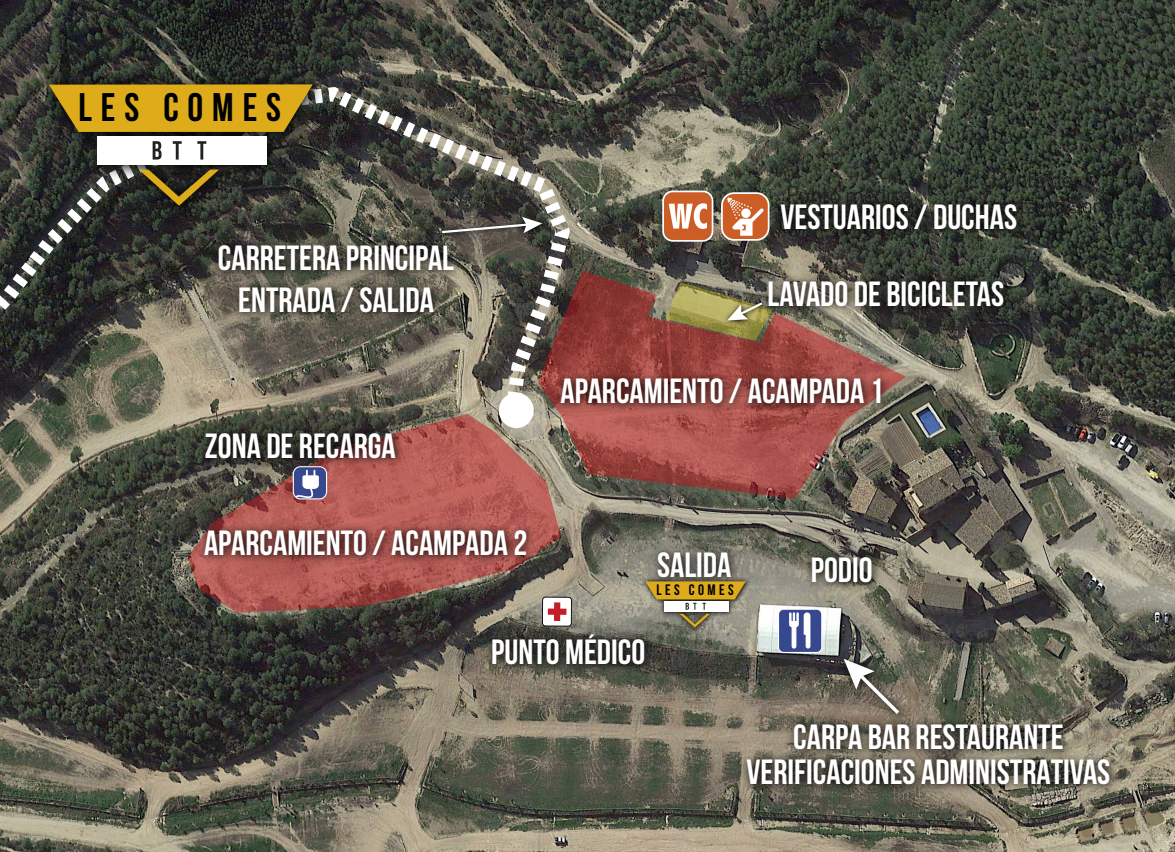
<style>
.page{position:relative;width:1175px;height:852px;background:#fff}
.page>*{position:absolute;margin:0;border:0;box-sizing:border-box;transform-origin:0 0}
.t1{font:700 39.83px "Bebas Neue";letter-spacing:.225em;color:#000}
.t2{font:700 35px/35px "Bebas Neue";color:#fff;text-align:center}
.t3{font:700 15.19px "Bebas Neue";letter-spacing:.225em;color:#000}
</style>
<div class="page">
<img style="left:0;top:0;width:1174px;height:852px">
<svg style="left:188px;top:417px;width:373px;height:196px;background:#975c54"></svg>
<svg style="left:538px;top:270px;width:368px;height:229px;background:#8d564e"></svg>
<img style="left:145px;top:514px;width:443px;height:60px">
<img style="left:480px;top:623px;width:191px;height:102px">
<img style="left:749px;top:265px;width:275px;height:102px">
<svg style="left:788px;top:186px;width:51px;height:2px"></svg>
<svg style="left:846px;top:185px;width:64px;height:3px"></svg>
<svg style="left:542px;top:596px;width:30px;height:30px"></svg>
<div style="left:721px;top:192px;width:48px;height:49px;background:#cd5d27;border:2px solid #fff;border-radius:12px"></div>
<svg style="left:727px;top:197px;width:38px;height:39px"></svg>
<svg style="left:662px;top:190px;width:51px;height:52px"></svg>
<svg style="left:993px;top:170px;width:51px;height:18px"></svg>
<svg style="left:1051px;top:170px;width:20px;height:18px"></svg>
<svg style="left:1034px;top:197px;width:68px;height:17px"></svg>
<svg style="left:777px;top:608px;width:45px;height:46px"></svg>
<div style="left:293px;top:467px;width:33px;height:32px;background:#37488e;border-radius:7px"></div>
<div style="left:293px;top:466px;width:34px;height:33px;border:1px solid #fff;border-radius:7px"></div>
<svg style="left:295px;top:477px;width:24px;height:21px"></svg>
<img style="left:194px;top:417px;width:243px;height:60px">
<img style="left:799px;top:541px;width:88px;height:64px">
<img style="left:715px;top:708px;width:428px;height:107px">
<img style="left:832px;top:648px;width:80px;height:79px">
<svg style="left:843px;top:658px;width:60px;height:59px;background:#7d786d"></svg>
<img style="left:529px;top:362px;width:415px;height:60px">
<img style="left:665px;top:282px;width:107px;height:59px">
<svg style="left:497px;top:417px;width:32px;height:8px"></svg>
<svg style="left:0;top:76px;width:577px;height:341px;background:#615d52"></svg>
<img style="left:199px;top:230px;width:275px;height:102px">
<img style="left:435px;top:210px;width:116px;height:32px">
<svg style="left:440px;top:217px;width:102px;height:17px;background:#6c6963"></svg>
<div style="left:499px;top:393px;width:34px;height:35px;background:#fff;border-radius:50%"></div>
<img style="left:765px;top:188px;width:269px;height:60px">
<img style="left:646px;top:536px;width:122px;height:69px">
<img style="left:6px;top:68px;width:352px;height:158px">
<div style="left:97px;top:136px;width:170px;height:29px;background:#fff"></div>
<svg style="left:115px;top:169px;width:125px;height:45px;background:#3d3a27"></svg>
<svg style="left:49px;top:84px;width:264px;height:48px;background:#c79c1c"></svg>
<svg style="left:153px;top:141px;width:8px;height:19px"></svg>
<svg style="left:173px;top:141px;width:9px;height:18px"></svg>
<svg style="left:197px;top:141px;width:9px;height:18px"></svg>
<img style="left:629px;top:575px;width:134px;height:60px">
<svg style="left:645px;top:581px;width:100px;height:46px;background:#b3a065"></svg>
<p class="t1" style="left:79px;top:85px;width:204px">LES COMES</p>
<p class="t2" style="left:218px;top:237px;width:238px;line-height:42px">CARRETERA PRINCIPAL<br>ENTRADA / SALIDA</p>
<p class="t2" style="left:205px;top:428px;width:192px">ZONA DE RECARGA</p>
<p class="t2" style="left:204px;top:525px;width:325px">APARCAMIENTO / ACAMPADA 2</p>
<p class="t2" style="left:780px;top:199px;width:238px">VESTUARIOS / DUCHAS</p>
<p class="t2" style="left:767px;top:275px;width:238px">LAVADO DE BICICLETAS</p>
<p class="t2" style="left:560px;top:373px;width:325px">APARCAMIENTO / ACAMPADA 1</p>
<p class="t2" style="left:657px;top:547px;width:76px">SALIDA</p>
<p class="t3" style="left:656px;top:581px;width:79px">LES COMES</p>
<p class="t2" style="left:810px;top:552px;width:64px">PODIO</p>
<p class="t2" style="left:491px;top:633px;width:156px">PUNTO MÉDICO</p>
<p class="t2" style="left:746px;top:719px;width:365px">CARPA BAR RESTAURANTE<br>VERIFICACIONES ADMINISTRATIVAS</p>
</div>
